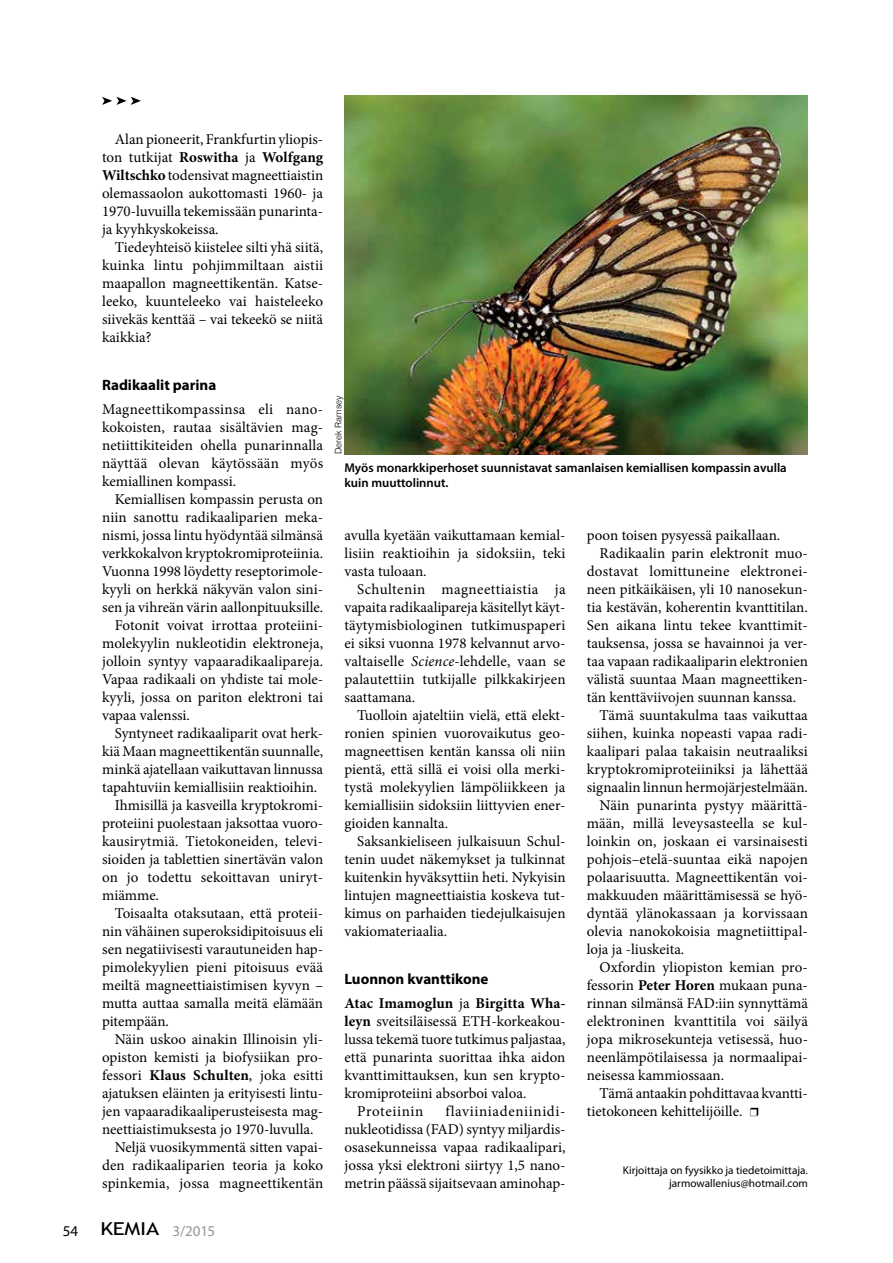
<style>
.page{position:relative;width:893px;height:1263px;background:#fff}
.page>*{position:absolute;margin:0;border:0;box-sizing:border-box;transform-origin:0 0}
.t1{font:15px/18px "Minion Pro";color:#000;text-align:justify}
.t2{font:700 15px "Myriad Pro";color:#000}
.t3{font:700 15px "Minion Pro";letter-spacing:.005em;color:#000}
.t4{font:15px "Myriad Pro";color:#939598}
.t5{font:15px "Minion Pro";letter-spacing:.04em;color:#000}
.t6{font:15px "Myriad Pro";color:#000}
.t7{font:600 12.75px/15px "Myriad Pro";color:#000}
.t8{font:11.25px/13.5px "Myriad Pro";color:#000;text-align:right}
.t9{font:300 9px "Helvetica";color:#000}
.s1{font-weight:700}
.s2{font-style:italic}
.s3{font-weight:400}
.s4{font-family:"Trebuchet MS";font-size:17.85px;color:#000}
</style>
<div class="page">
<svg style="left:750px;top:1108px;width:8px;height:8px"></svg>
<img style="left:344px;top:96px;width:464px;height:358px">
<svg style="left:102px;top:97px;width:39px;height:8px"></svg>
<p class="t1" style="left:102px;top:130px;width:223px;text-indent:13px">Alan pioneerit, Frankfurtin yliopis&shy;ton tutkijat <span class="s1">Roswitha</span> ja <span class="s1">Wolfgang Wiltschko</span> todensivat magneettiaistin olemassaolon aukottomasti 1960- ja 1970-luvuilla tekemissään punarinta&shy;ja kyyhkyskokeissa.</p>
<p class="t1" style="left:102px;top:238px;width:223px;text-indent:13px">Tiedeyhteisö kiistelee silti yhä siitä, kuinka lintu pohjimmiltaan aistii maapallon magneettikentän. Katse&shy;leeko, kuunteleeko vai haisteleeko siivekäs kenttää – vai tekeekö se niitä kaikkia?</p>
<p class="t2" style="left:102px;top:376px;width:116px">Radikaalit parina</p>
<p class="t1" style="left:102px;top:400px;width:223px">Magneettikompassinsa eli nano&shy;kokoisten, rautaa sisältävien mag&shy;netiittikiteiden ohella punarinnalla näyttää olevan käytössään myös kemiallinen kompassi.</p>
<p class="t1" style="left:115px;top:490px;width:210px">Kemiallisen kompassin perusta on</p>
<p class="t1" style="left:102px;top:508px;width:223px">niin sanottu radikaaliparien meka-</p>
<p class="t1" style="left:102px;top:526px;width:223px">nismi, jossa lintu hyödyntää silmänsä</p>
<p class="t1" style="left:102px;top:544px;width:223px">verkkokalvon kryptokromiproteiinia.</p>
<p class="t1" style="left:102px;top:562px;width:223px">Vuonna 1998 löydetty reseptorimole-</p>
<p class="t1" style="left:102px;top:580px;width:223px">kyyli on herkkä näkyvän valon sini-</p>
<p class="t1" style="left:102px;top:598px;width:223px">sen ja vihreän värin aallonpituuksille.</p>
<p class="t1" style="left:115px;top:616px;width:210px">Fotonit voivat irrottaa proteiini-</p>
<p class="t1" style="left:102px;top:634px;width:223px">molekyylin nukleotidin elektroneja,</p>
<p class="t1" style="left:102px;top:652px;width:223px">jolloin syntyy vapaaradikaalipareja.</p>
<p class="t1" style="left:102px;top:670px;width:223px">Vapaa radikaali on yhdiste tai mole-</p>
<p class="t1" style="left:102px;top:688px;width:223px">kyyli, jossa on pariton elektroni tai</p>
<p class="t1" style="left:102px;top:706px;width:89px">vapaa valenssi.</p>
<p class="t1" style="left:115px;top:724px;width:210px">Syntyneet radikaaliparit ovat herk-</p>
<p class="t1" style="left:102px;top:742px;width:223px">kiä Maan magneettikentän suunnalle,</p>
<p class="t1" style="left:102px;top:760px;width:223px">minkä ajatellaan vaikuttavan linnussa</p>
<p class="t1" style="left:102px;top:778px;width:217px">tapahtuviin kemiallisiin reaktioihin.</p>
<p class="t1" style="left:115px;top:796px;width:210px">Ihmisillä ja kasveilla kryptokromi-</p>
<p class="t1" style="left:102px;top:814px;width:223px">proteiini puolestaan jaksottaa vuoro-</p>
<p class="t1" style="left:102px;top:832px;width:223px">kausirytmiä. Tietokoneiden, televi-</p>
<p class="t1" style="left:102px;top:850px;width:223px">sioiden ja tablettien sinertävän valon</p>
<p class="t1" style="left:102px;top:868px;width:223px">on jo todettu sekoittavan uniryt-</p>
<p class="t1" style="left:102px;top:886px;width:59px">miämme.</p>
<p class="t1" style="left:115px;top:904px;width:210px">Toisaalta otaksutaan, että proteii-</p>
<p class="t1" style="left:102px;top:922px;width:223px">nin vähäinen superoksidipitoisuus eli</p>
<p class="t1" style="left:102px;top:940px;width:223px">sen negatiivisesti varautuneiden hap-</p>
<p class="t1" style="left:102px;top:958px;width:223px">pimolekyylien pieni pitoisuus evää</p>
<p class="t1" style="left:102px;top:976px;width:223px">meiltä magneettiaistimisen kyvyn –</p>
<p class="t1" style="left:102px;top:994px;width:223px">mutta auttaa samalla meitä elämään</p>
<p class="t1" style="left:102px;top:1012px;width:68px">pitempään.</p>
<p class="t1" style="left:115px;top:1030px;width:210px">Näin uskoo ainakin Illinoisin yli-</p>
<p class="t1" style="left:102px;top:1048px;width:223px">opiston kemisti ja biofysiikan pro-</p>
<p class="t1" style="left:102px;top:1066px;width:223px">fessori <span class="s1">Klaus Schulten</span>, joka esitti</p>
<p class="t1" style="left:102px;top:1084px;width:223px">ajatuksen eläinten ja erityisesti lintu-</p>
<p class="t1" style="left:102px;top:1102px;width:223px">jen vapaaradikaaliperusteisesta mag-</p>
<p class="t1" style="left:102px;top:1120px;width:213px">neettiaistimuksesta jo 1970-luvulla.</p>
<p class="t1" style="left:115px;top:1138px;width:210px">Neljä vuosikymmentä sitten vapai-</p>
<p class="t1" style="left:102px;top:1156px;width:223px">den radikaaliparien teoria ja koko</p>
<p class="t1" style="left:102px;top:1174px;width:223px">spinkemia, jossa magneettikentän</p>
<p class="t9" style="left:331px;top:454px;width:60px;rotate:-90deg">Derek Ramsey</p>
<p class="t7" style="left:344px;top:461px;width:444px">Myös monarkkiperhoset suunnistavat samanlaisen kemiallisen kompassin avulla kuin muuttolinnut.</p>
<p class="t1" style="left:344px;top:526px;width:223px">avulla kyetään vaikuttamaan kemial&shy;lisiin reaktioihin ja sidoksiin, teki vasta tuloaan.</p>
<p class="t1" style="left:344px;top:580px;width:223px;text-indent:13px">Schultenin magneettiaistia ja vapaita radikaalipareja käsitellyt käyt&shy;täytymisbiologinen tutkimuspaperi ei siksi vuonna 1978 kelvannut arvo&shy;valtaiselle <span class="s2">Science-</span>lehdelle, vaan se palautettiin tutkijalle pilkkakirjeen saattamana.</p>
<p class="t1" style="left:344px;top:706px;width:223px;text-indent:13px">Tuolloin ajateltiin vielä, että elekt&shy;ronien spinien vuorovaikutus geo&shy;magneettisen kentän kanssa oli niin pientä, että sillä ei voisi olla merki&shy;tystä molekyylien lämpöliikkeen ja kemiallisiin sidoksiin liittyvien ener&shy;gioiden kannalta.</p>
<p class="t1" style="left:344px;top:832px;width:223px;text-indent:13px">Saksankieliseen julkaisuun Schul&shy;tenin uudet näkemykset ja tulkinnat kuitenkin hyväksyttiin heti. Nykyisin lintujen magneettiaistia koskeva tut&shy;kimus on parhaiden tiedejulkaisujen vakiomateriaalia.</p>
<p class="t2" style="left:344px;top:970px;width:145px">Luonnon kvanttikone</p>
<p class="t3" style="left:344px;top:993px;width:223px">Atac Imamoglun <span class="s3">ja</span> Birgitta Wha-</p>
<p class="t1" style="left:344px;top:1012px;width:223px"><span class="s1">leyn</span> sveitsiläisessä ETH-korkeakou-</p>
<p class="t1" style="left:344px;top:1030px;width:223px">lussa tekemä tuore tutkimus paljastaa,</p>
<p class="t1" style="left:344px;top:1048px;width:223px">että punarinta suorittaa ihka aidon</p>
<p class="t1" style="left:344px;top:1066px;width:223px">kvanttimittauksen, kun sen krypto-</p>
<p class="t1" style="left:344px;top:1084px;width:184px">kromiproteiini absorboi valoa.</p>
<p class="t5" style="left:357px;top:1101px;width:68px">Proteiinin</p>
<p class="t1" style="left:344px;top:1102px;width:223px;text-indent:101px">flaviiniadeniinidi&shy;nukleotidissa (FAD) syntyy miljardis&shy;osasekunneissa vapaa radikaalipari, jossa yksi elektroni siirtyy 1,5 nano&shy;metrin päässä sijaitsevaan aminohap-</p>
<p class="t1" style="left:587px;top:526px;width:195px">poon toisen pysyessä paikallaan.</p>
<p class="t1" style="left:600px;top:544px;width:210px">Radikaalin parin elektronit muo-</p>
<p class="t1" style="left:587px;top:562px;width:223px">dostavat lomittuneine elektronei-</p>
<p class="t1" style="left:587px;top:580px;width:223px">neen pitkäikäisen, yli 10 nanosekun-</p>
<p class="t1" style="left:587px;top:598px;width:223px">tia kestävän, koherentin kvanttitilan.</p>
<p class="t1" style="left:587px;top:616px;width:223px">Sen aikana lintu tekee kvanttimit-</p>
<p class="t1" style="left:587px;top:634px;width:223px">tauksensa, jossa se havainnoi ja ver-</p>
<p class="t1" style="left:587px;top:652px;width:223px">taa vapaan radikaaliparin elektronien</p>
<p class="t1" style="left:587px;top:670px;width:223px">välistä suuntaa Maan magneettiken-</p>
<p class="t1" style="left:587px;top:688px;width:211px">tän kenttäviivojen suunnan kanssa.</p>
<p class="t1" style="left:600px;top:706px;width:210px">Tämä suuntakulma taas vaikuttaa</p>
<p class="t1" style="left:587px;top:724px;width:223px">siihen, kuinka nopeasti vapaa radi-</p>
<p class="t1" style="left:587px;top:742px;width:223px">kaalipari palaa takaisin neutraaliksi</p>
<p class="t1" style="left:587px;top:760px;width:223px">kryptokromiproteiiniksi ja lähettää</p>
<p class="t1" style="left:587px;top:778px;width:223px">signaalin linnun hermojärjestelmään.</p>
<p class="t1" style="left:600px;top:796px;width:210px">Näin punarinta pystyy määrittä-</p>
<p class="t1" style="left:587px;top:814px;width:223px">mään, millä leveysasteella se kul-</p>
<p class="t1" style="left:587px;top:832px;width:223px">loinkin on, joskaan ei varsinaisesti</p>
<p class="t1" style="left:587px;top:850px;width:223px">pohjois–etelä-suuntaa eikä napojen</p>
<p class="t1" style="left:587px;top:868px;width:223px">polaarisuutta. Magneettikentän voi-</p>
<p class="t1" style="left:587px;top:886px;width:223px">makkuuden määrittämisessä se hyö-</p>
<p class="t1" style="left:587px;top:904px;width:223px">dyntää ylänokassaan ja korvissaan</p>
<p class="t1" style="left:587px;top:922px;width:223px">olevia nanokokoisia magnetiittipal-</p>
<p class="t1" style="left:587px;top:940px;width:99px">loja ja -liuskeita.</p>
<p class="t1" style="left:600px;top:958px;width:210px">Oxfordin yliopiston kemian pro-</p>
<p class="t1" style="left:587px;top:976px;width:223px">fessorin <span class="s1">Peter Horen</span> mukaan puna-</p>
<p class="t1" style="left:587px;top:994px;width:223px">rinnan silmänsä FAD:iin synnyttämä</p>
<p class="t1" style="left:587px;top:1012px;width:223px">elektroninen kvanttitila voi säilyä</p>
<p class="t1" style="left:587px;top:1030px;width:223px">jopa mikrosekunteja vetisessä, huo-</p>
<p class="t1" style="left:587px;top:1048px;width:223px">neenlämpötilaisessa ja normaalipai-</p>
<p class="t1" style="left:587px;top:1066px;width:139px">neisessa kammiossaan.</p>
<p class="t1" style="left:600px;top:1084px;width:210px">Tämä antaakin pohdittavaa kvantti-</p>
<p class="t1" style="left:587px;top:1102px;width:157px">tietokoneen kehittelijöille.</p>
<p class="t8" style="left:623px;top:1163px;width:186px">Kirjoittaja on fyysikko ja tiedetoimittaja. jarmowallenius@hotmail.com</p>
<p class="t6" style="left:63px;top:1222px;width:17px">54</p>
<p class="t4" style="left:100px;top:1222px;width:116px"><span class="s4">KEMIA</span> 3/2015</p>
</div>
